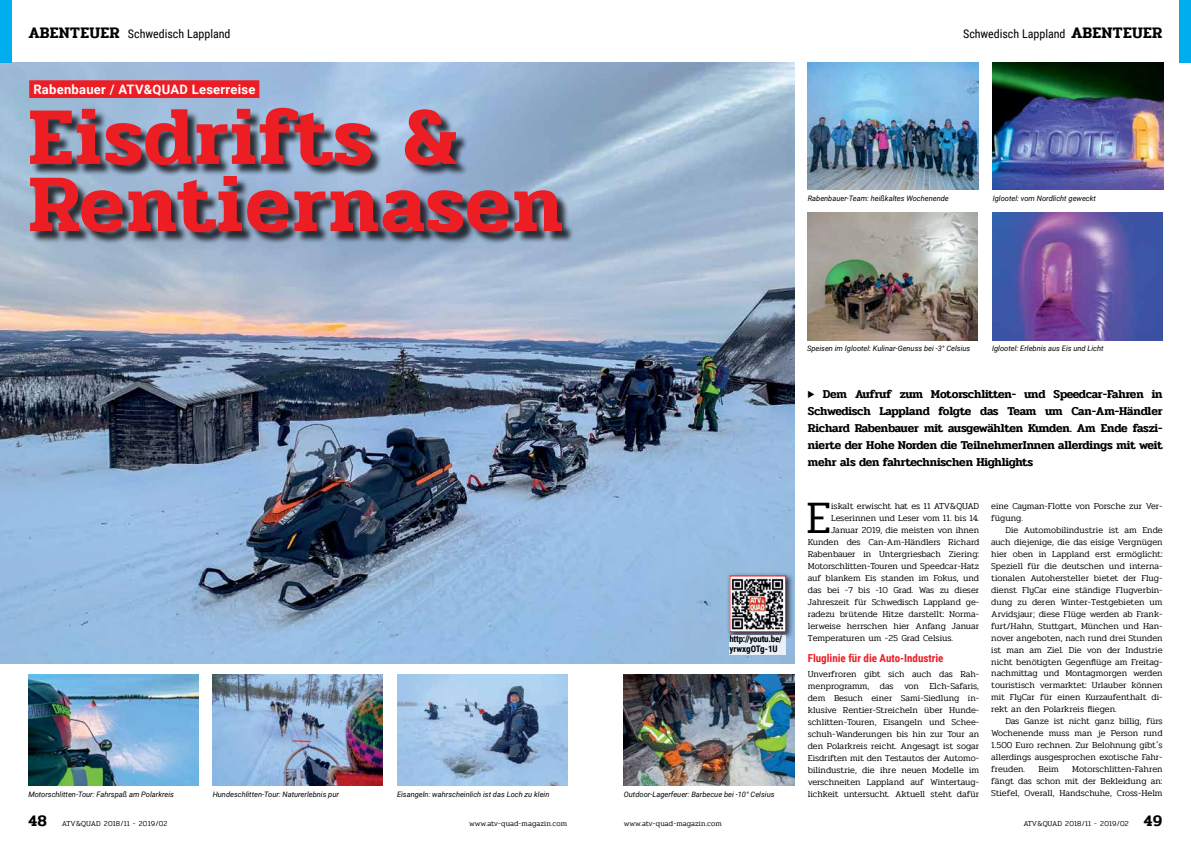
<style>
.page{position:relative;width:1191px;height:842px;background:#fff}
.page>*{position:absolute;margin:0;border:0;box-sizing:border-box;transform-origin:0 0}
.t1{font:600 82.4px/67.2px "Pridi";letter-spacing:.03em;color:#ed1d24}
.t2{font:300 46.1px "Pridi";color:#000}
.t3{font:600 16px "Pridi";color:#000}
.t4{font:700 13px "Roboto";letter-spacing:.02em;color:#fff}
.t5{font:600 12px/17px "Pridi";letter-spacing:-.01em;color:#000;text-align:justify}
.t6{font:12px "Roboto Condensed";color:#000}
.t7{font:700 11px "Roboto Condensed";color:#ed1d24}
.t8{font:300 9px/12px "Pridi";color:#000;text-align:justify}
.t9{font:300 9px "Pridi";letter-spacing:-.025em;color:#000}
.t10{font:700 9px/10px "Roboto Condensed";letter-spacing:-.025em;color:#000}
.t11{font:italic 7.5px "Roboto";color:#000}
.t12{font:300 7.5px "Pridi";letter-spacing:.005em;color:#000}
.s1{font-family:"Pridi";font-weight:600;font-size:16px}
.s2{font-weight:600;font-size:16px}
</style>
<div class="page">
<img style="left:0;top:62px;width:794px;height:601px">
<img style="left:624px;top:675px;width:170px;height:110px">
<img style="left:28px;top:675px;width:170px;height:110px">
<img style="left:213px;top:675px;width:170px;height:110px">
<img style="left:397px;top:675px;width:170px;height:110px">
<div style="left:29px;top:80px;width:230px;height:18px;background:#ed1d24"></div>
<div style="left:0;top:0;width:11px;height:62px;background:#00aeef"></div>
<div style="left:1179px;top:0;width:12px;height:62px;background:#00aeef"></div>
<img style="left:992px;top:62px;width:171px;height:128px">
<img style="left:992px;top:213px;width:171px;height:127px">
<img style="left:807px;top:62px;width:171px;height:128px">
<img style="left:807px;top:213px;width:170px;height:127px">
<div style="left:726px;top:572px;width:67px;height:68px;background:#000;opacity:.75"></div>
<img style="left:731px;top:577px;width:53px;height:53px">
<div style="left:729px;top:575px;width:57px;height:57px;border:1px solid #ed1d24"></div>
<div style="left:729px;top:635px;width:57px;height:20px;background:#e9f1f8"></div>
<div style="left:32px;top:109px;width:542px;height:136px;background:#000;opacity:.75"></div>
<h3 class="t6" style="left:28px;top:25px;width:204px"><span class="s1">ABENTEUER</span> Schwedisch Lappland</h3>
<h3 class="t6" style="left:963px;top:25px;width:201px">Schwedisch Lappland <span class="s1">ABENTEUER</span></h3>
<h3 class="t4" style="left:33px;top:80px;width:223px">Rabenbauer / ATV&amp;QUAD Leserreise</h3>
<h1 class="t1" style="left:28px;top:104px;width:536px">Eisdrifts &amp;<br>Rentiernasen</h1>
<p class="t11" style="left:807px;top:193px;width:143px">Rabenbauer-Team: heißkaltes Wochenende</p>
<p class="t11" style="left:992px;top:193px;width:105px">Iglootel: vom Nordlicht geweckt</p>
<p class="t11" style="left:807px;top:344px;width:165px">Speisen im Iglootel: Kulinar-Genuss bei -3° Celsius</p>
<p class="t11" style="left:992px;top:344px;width:113px">Iglootel: Erlebnis aus Eis und Licht</p>
<p class="t5" style="left:808px;top:386px;width:356px">▶ Dem Aufruf zum Motorschlitten- und Speedcar-Fahren in Schwedisch Lappland folgte das Team um Can-Am-Händler Richard Rabenbauer mit ausgewählten Kunden. Am Ende faszi&shy;nierte der Hohe Norden die TeilnehmerInnen allerdings mit weit mehr als den fahrtechnischen Highlights</p>
<p class="t8" style="left:991px;top:500px;width:173px">eine Cayman-Flotte von Porsche zur Ver&shy;fügung.</p>
<p class="t8" style="left:991px;top:524px;width:173px;text-indent:14px">Die Automobilindustrie ist am Ende auch diejenige, die das eisige Vergnügen hier oben in Lappland erst ermöglicht:<br>Speziell für die deutschen und interna&shy;tionalen Autohersteller bietet der Flug&shy;dienst FlyCar eine ständige Flugverbin&shy;dung zu deren Winter-Testgebieten um Arvidsjaur; diese Flüge werden ab Frank&shy;furt/Hahn, Stuttgart, München und Han&shy;nover angeboten, nach rund drei Stunden ist man am Ziel. Die von der Industrie nicht benötigten Gegenflüge am Freitag&shy;nachmittag und Montagmorgen werden touristisch vermarktet: Urlauber können mit FlyCar für einen Kurzaufenthalt di&shy;rekt an den Polarkreis fliegen.</p>
<p class="t8" style="left:991px;top:716px;width:173px;text-indent:14px">Das Ganze ist nicht ganz billig, fürs Wochenende muss man je Person rund 1.500 Euro rechnen. Zur Belohnung gibt´s allerdings ausgesprochen exotische Fahr&shy;freuden.</p>
<h2 class="t2" style="left:806px;top:484px;width:27px">E</h2>
<p class="t9" style="left:831px;top:499px;width:150px">iskalt erwischt hat es 11 ATV&amp;QUAD</p>
<p class="t8" style="left:831px;top:512px;width:150px">Leserinnen und Leser vom 11. bis 14.</p>
<p class="t8" style="left:831px;top:524px;width:150px">Januar 2019, die meisten von ihnen</p>
<p class="t8" style="left:808px;top:536px;width:173px">Kunden des Can-Am-Händlers Richard</p>
<p class="t8" style="left:808px;top:548px;width:173px">Rabenbauer in Untergriesbach Ziering:</p>
<p class="t8" style="left:808px;top:560px;width:173px">Motorschlitten-Touren und Speedcar-Hatz</p>
<p class="t8" style="left:808px;top:572px;width:173px">auf blankem Eis standen im Fokus, und</p>
<p class="t8" style="left:808px;top:584px;width:173px">das bei -7 bis -10 Grad. Was zu dieser</p>
<p class="t8" style="left:808px;top:596px;width:173px">Jahreszeit für Schwedisch Lappland ge-</p>
<p class="t8" style="left:808px;top:608px;width:173px">radezu brütende Hitze darstellt: Norma-</p>
<p class="t8" style="left:808px;top:620px;width:173px">lerweise herrschen hier Anfang Januar</p>
<p class="t8" style="left:808px;top:632px;width:147px">Temperaturen um -25 Grad Celsius.</p>
<p class="t7" style="left:808px;top:650px;width:137px">Fluglinie für die Auto-Industrie</p>
<p class="t8" style="left:808px;top:668px;width:173px">Unverfroren gibt sich auch das Rah&shy;menprogramm, das von Elch-Safaris, dem Besuch einer Sami-Siedlung in&shy;klusive Rentier-Streicheln über Hunde&shy;schlitten-Touren, Eisangeln und Schee&shy;schuh-Wanderungen bis hin zur Tour an den Polarkreis reicht. Angesagt ist sogar Eisdriften mit den Testautos der Automo&shy;bilindustrie, die ihre neuen Modelle im verschneiten Lappland auf Wintertaug&shy;lichkeit untersucht. Aktuell steht dafür</p>
<p class="t10" style="left:729px;top:633px;width:54px">http://youtu.be/ yrwxgOTg-1U</p>
<p class="t8" style="left:991px;top:764px;width:173px;text-align:right">Motorschlitten-Fahren<br>fängt das schon mit der Bekleidung an:</p>
<p class="t8" style="left:1038px;top:764px;width:22px">Beim</p>
<p class="t11" style="left:28px;top:789px;width:147px">Motorschlitten-Tour: Fahrspaß am Polarkreis</p>
<p class="t11" style="left:213px;top:789px;width:128px">Hundeschlitten-Tour: Naturerlebnis pur</p>
<p class="t11" style="left:397px;top:789px;width:154px">Eisangeln: wahrscheinlich ist das Loch zu klein</p>
<p class="t11" style="left:624px;top:789px;width:152px">Outdoor-Lagerfeuer: Barbecue bei -10° Celsius</p>
<p class="t8" style="left:991px;top:788px;width:173px">Stiefel, Overall, Handschuhe, Cross-Helm</p>
<h3 class="t3" style="left:28px;top:809px;width:20px">48</h3>
<p class="t12" style="left:62px;top:818px;width:107px">ATV&amp;QUAD 2018/11 - 2019/02</p>
<p class="t12" style="left:469px;top:818px;width:99px">www.atv-quad-magazin.com</p>
<p class="t12" style="left:624px;top:818px;width:99px">www.atv-quad-magazin.com</p>
<p class="t12" style="left:1023px;top:818px;width:140px">ATV&amp;QUAD 2018/11 - 2019/02 <span class="s2">49</span></p>
</div>
